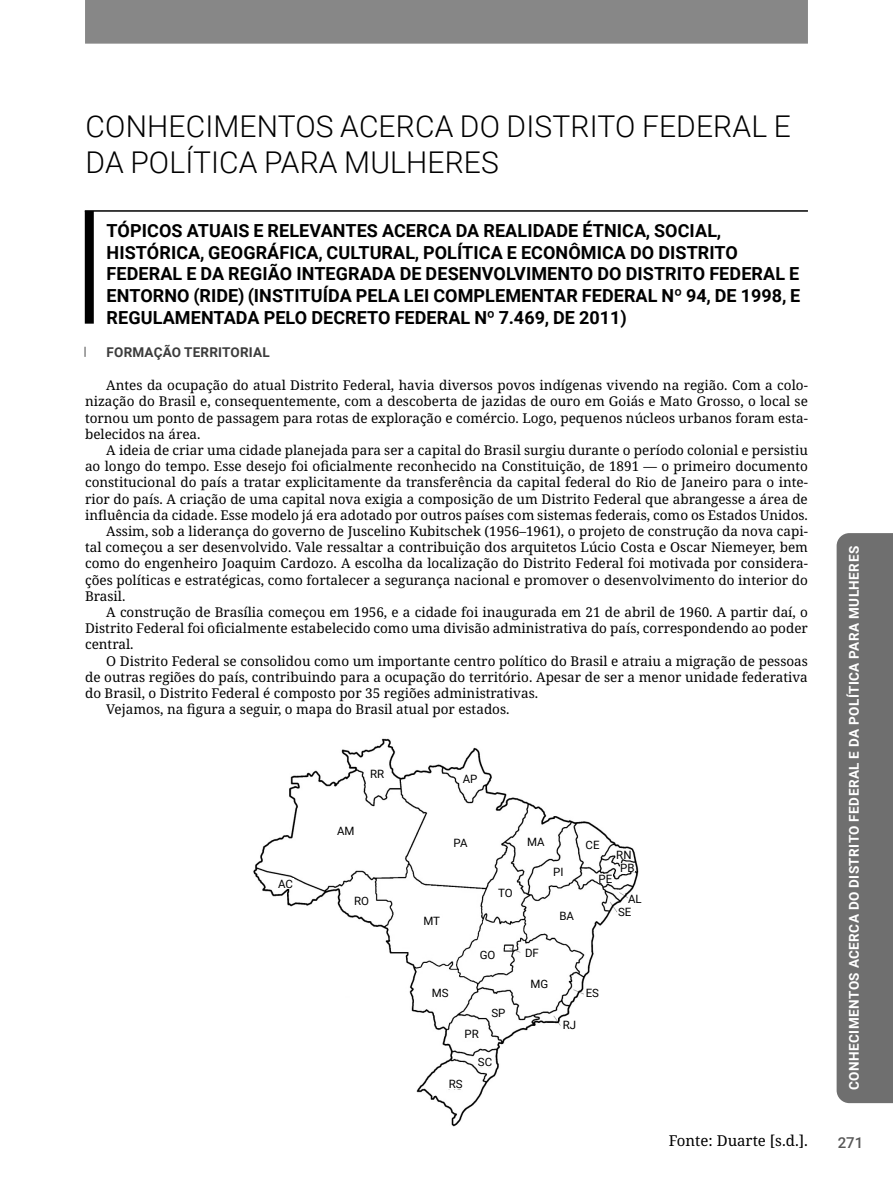
<style>
.page{position:relative;width:893px;height:1191px;background:#fff}
.page>*{position:absolute;margin:0;border:0;box-sizing:border-box;transform-origin:0 0}
.Disciplina{font:300 30px/36px "Roboto";letter-spacing:.005em;color:#000}
.Assunto{font:700 18px/21.6px "Roboto";letter-spacing:.005em;color:#000}
.t1{font:15px "Noto Serif";color:#000}
.t2{font:500 15px "Roboto";color:#575757}
.Parágrafos{font:13.5px/16.2px "Noto Serif";color:#000;text-align:justify}
.t3{font:700 13.5px "Roboto";letter-spacing:.035em;color:#fff}
.Tópico{font:700 13.5px "Roboto";letter-spacing:.015em;color:#3c3c3c}
.Nota_de_Roda_Pé{font:11.55px "Roboto";color:#000}
</style>
<div class="page">
<div style="left:837px;top:533px;width:56px;height:570px;background:#6f6f6f"></div>
<div style="left:85px;top:0;width:723px;height:44px;background:#878787"></div>
<div style="left:85px;top:211px;width:9px;height:113px;background:#000"></div>
<hr style="left:85px;top:210px;width:723px;height:2px;background:#000">
<svg style="left:84px;top:347px;width:2px;height:10px"></svg>
<img style="left:253px;top:738px;width:386px;height:389px">
<div style="left:334px;top:825px;width:23px;height:11px;background:#fff"></div>
<div style="left:366px;top:767px;width:23px;height:12px;background:#fff"></div>
<div style="left:449px;top:837px;width:23px;height:11px;background:#fff"></div>
<div style="left:462px;top:772px;width:16px;height:12px;background:#fff"></div>
<div style="left:277px;top:878px;width:16px;height:10px;background:#fff"></div>
<div style="left:352px;top:895px;width:20px;height:11px;background:#fff"></div>
<div style="left:422px;top:915px;width:20px;height:11px;background:#fff"></div>
<div style="left:430px;top:987px;width:20px;height:11px;background:#fff"></div>
<div style="left:446px;top:1078px;width:20px;height:11px;background:#fff"></div>
<div style="left:462px;top:1028px;width:20px;height:11px;background:#fff"></div>
<div style="left:477px;top:1056px;width:16px;height:11px;background:#fff"></div>
<div style="left:490px;top:1007px;width:17px;height:11px;background:#fff"></div>
<div style="left:561px;top:1019px;width:17px;height:10px;background:#fff"></div>
<div style="left:584px;top:987px;width:17px;height:11px;background:#fff"></div>
<div style="left:528px;top:977px;width:23px;height:12px;background:#fff"></div>
<div style="left:520px;top:946px;width:23px;height:12px;background:#fff"></div>
<div style="left:476px;top:948px;width:23px;height:13px;background:#fff"></div>
<div style="left:555px;top:909px;width:23px;height:13px;background:#fff"></div>
<div style="left:494px;top:886px;width:23px;height:12px;background:#fff"></div>
<div style="left:524px;top:835px;width:23px;height:13px;background:#fff"></div>
<div style="left:547px;top:865px;width:23px;height:12px;background:#fff"></div>
<div style="left:581px;top:838px;width:23px;height:12px;background:#fff"></div>
<div style="left:618px;top:907px;width:14px;height:9px;background:#fff"></div>
<div style="left:628px;top:894px;width:14px;height:9px;background:#fff"></div>
<div style="left:620px;top:863px;width:15px;height:8px;background:#fff"></div>
<div style="left:598px;top:874px;width:15px;height:9px;background:#fff"></div>
<div style="left:616px;top:850px;width:16px;height:8px;background:#fff"></div>
<p class="Disciplina" style="left:86px;top:107px;width:707px">CONHECIMENTOS ACERCA DO DISTRITO FEDERAL E<br>DA POLÍTICA PARA MULHERES</p>
<p class="Assunto" style="left:107px;top:219px;width:695px">TÓPICOS ATUAIS E RELEVANTES ACERCA DA REALIDADE ÉTNICA, SOCIAL, HISTÓRICA, GEOGRÁFICA, CULTURAL, POLÍTICA E ECONÔMICA DO DISTRITO FEDERAL E DA REGIÃO INTEGRADA DE DESENVOLVIMENTO DO DISTRITO FEDERAL E ENTORNO (RIDE) (INSTITUÍDA PELA LEI COMPLEMENTAR FEDERAL Nº 94, DE 1998, E REGULAMENTADA PELO DECRETO FEDERAL Nº 7.469, DE 2011)</p>
<p class="Tópico" style="left:107px;top:342px;width:165px">FORMAÇÃO TERRITORIAL</p>
<p class="Parágrafos" style="left:85px;top:377px;width:724px;text-indent:21px">Antes da ocupação do atual Distrito Federal, havia diversos povos indígenas vivendo na região. Com a colo&shy;nização do Brasil e, consequentemente, com a descoberta de jazidas de ouro em Goiás e Mato Grosso, o local se tornou um ponto de passagem para rotas de exploração e comércio. Logo, pequenos núcleos urbanos foram esta&shy;belecidos na área.</p>
<p class="Parágrafos" style="left:85px;top:442px;width:724px;text-indent:21px">A ideia de criar uma cidade planejada para ser a capital do Brasil surgiu durante o período colonial e persistiu ao longo do tempo. Esse desejo foi oficialmente reconhecido na Constituição, de 1891 — o primeiro documento constitucional do país a tratar explicitamente da transferência da capital federal do Rio de Janeiro para o inte&shy;rior do país. A criação de uma capital nova exigia a composição de um Distrito Federal que abrangesse a área de influência da cidade. Esse modelo já era adotado por outros países com sistemas federais, como os Estados Unidos.</p>
<p class="Parágrafos" style="left:85px;top:523px;width:724px;text-indent:21px">Assim, sob a liderança do governo de Juscelino Kubitschek (1956–1961), o projeto de construção da nova capi&shy;tal começou a ser desenvolvido. Vale ressaltar a contribuição dos arquitetos Lúcio Costa e Oscar Niemeyer, bem como do engenheiro Joaquim Cardozo. A escolha da localização do Distrito Federal foi motivada por considera&shy;ções políticas e estratégicas, como fortalecer a segurança nacional e promover o desenvolvimento do interior do Brasil.</p>
<p class="Parágrafos" style="left:85px;top:604px;width:724px;text-indent:21px">A construção de Brasília começou em 1956, e a cidade foi inaugurada em 21 de abril de 1960. A partir daí, o Distrito Federal foi oficialmente estabelecido como uma divisão administrativa do país, correspondendo ao poder central.</p>
<p class="Parágrafos" style="left:85px;top:653px;width:724px;text-indent:21px">O Distrito Federal se consolidou como um importante centro político do Brasil e atraiu a migração de pessoas de outras regiões do país, contribuindo para a ocupação do território. Apesar de ser a menor unidade federativa do Brasil, o Distrito Federal é composto por 35 regiões administrativas.</p>
<p class="Parágrafos" style="left:106px;top:701px;width:405px">Vejamos, na figura a seguir, o mapa do Brasil atual por estados.</p>
<p class="Nota_de_Roda_Pé" style="left:278px;top:875px;width:16px">AC</p>
<p class="Nota_de_Roda_Pé" style="left:370px;top:765px;width:16px">RR</p>
<p class="Nota_de_Roda_Pé" style="left:337px;top:822px;width:19px">AM</p>
<p class="Nota_de_Roda_Pé" style="left:354px;top:892px;width:16px">RO</p>
<p class="Nota_de_Roda_Pé" style="left:463px;top:770px;width:16px">AP</p>
<p class="Nota_de_Roda_Pé" style="left:454px;top:834px;width:15px">PA</p>
<p class="Nota_de_Roda_Pé" style="left:423px;top:912px;width:18px">MT</p>
<p class="Nota_de_Roda_Pé" style="left:432px;top:985px;width:18px">MS</p>
<p class="Nota_de_Roda_Pé" style="left:498px;top:884px;width:16px">TO</p>
<p class="Nota_de_Roda_Pé" style="left:527px;top:833px;width:19px">MA</p>
<p class="Nota_de_Roda_Pé" style="left:553px;top:863px;width:12px">PI</p>
<p class="Nota_de_Roda_Pé" style="left:559px;top:908px;width:16px">BA</p>
<p class="Nota_de_Roda_Pé" style="left:480px;top:946px;width:17px">GO</p>
<p class="Nota_de_Roda_Pé" style="left:525px;top:944px;width:15px">DF</p>
<p class="Nota_de_Roda_Pé" style="left:491px;top:1005px;width:16px">SP</p>
<p class="Nota_de_Roda_Pé" style="left:530px;top:975px;width:19px">MG</p>
<p class="Nota_de_Roda_Pé" style="left:465px;top:1026px;width:16px">PR</p>
<p class="Nota_de_Roda_Pé" style="left:478px;top:1053px;width:16px">SC</p>
<p class="Nota_de_Roda_Pé" style="left:449px;top:1076px;width:15px">RS</p>
<p class="Nota_de_Roda_Pé" style="left:563px;top:1016px;width:15px">RJ</p>
<p class="Nota_de_Roda_Pé" style="left:586px;top:836px;width:15px">CE</p>
<p class="Nota_de_Roda_Pé" style="left:616px;top:846px;width:17px">RN</p>
<p class="Nota_de_Roda_Pé" style="left:620px;top:859px;width:16px">PB</p>
<p class="Nota_de_Roda_Pé" style="left:599px;top:871px;width:15px">PE</p>
<p class="Nota_de_Roda_Pé" style="left:628px;top:891px;width:15px">AL</p>
<p class="Nota_de_Roda_Pé" style="left:618px;top:904px;width:15px">SE</p>
<p class="Nota_de_Roda_Pé" style="left:586px;top:985px;width:15px">ES</p>
<p class="t1" style="left:669px;top:1130px;width:141px">Fonte: Duarte [s.d.].</p>
<p class="t3" style="left:845px;top:1090px;width:545px;rotate:-90deg">CONHECIMENTOS ACERCA DO DISTRITO FEDERAL E DA POLÍTICA PARA MULHERES</p>
<p class="t2" style="left:838px;top:1132px;width:27px">271</p>
</div>
